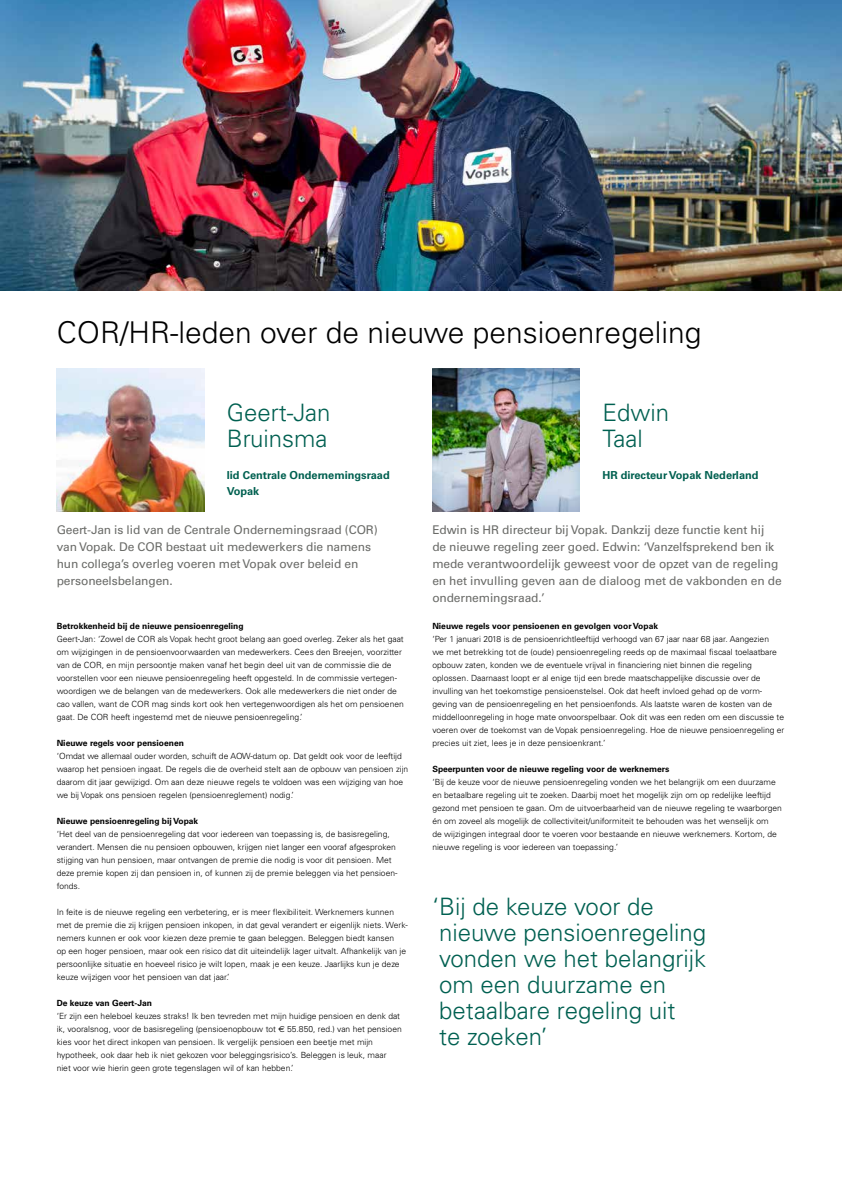
<style>
.page{position:relative;width:842px;height:1191px;background:#fff}
.page>*{position:absolute;margin:0;border:0;box-sizing:border-box;transform-origin:0 0}
.t1{font:300 30px "Univers";color:#000}
.t2{font:300 24px/26px "Univers";color:#006051}
.t3{font:12px/17px "Univers";letter-spacing:-.01em;color:#6a6b68}
.t4{font:700 11px/16px "Univers";color:#006050}
.t5{font:300 8.5px/13px "Univers";color:#000}
.t6{font:700 8.5px "Univers";color:#000}
.s1{font-family:"Euro Sans";font-weight:400}
</style>
<div class="page">
<img style="left:0;top:0;width:842px;height:291px">
<img style="left:57px;top:369px;width:147px;height:143px">
<img style="left:432px;top:369px;width:148px;height:143px">
<h1 class="t1" style="left:57px;top:314px;width:646px">COR/HR-leden over de nieuwe pensioenregeling</h1>
<h2 class="t2" style="left:227px;top:399px;width:105px">Geert-Jan<br>Bruinsma</h2>
<p class="t4" style="left:227px;top:467px;width:164px">lid Centrale Ondernemingsraad<br>Vopak</p>
<h3 class="t3" style="left:57px;top:521px;width:323px">Geert-Jan is lid van de Centrale Ondernemingsraad (COR) van Vopak. De COR bestaat uit medewerkers die namens hun collega’s overleg voeren met Vopak over beleid en personeelsbelangen.</h3>
<p class="t6" style="left:57px;top:621px;width:188px">Betrokkenheid bij de nieuwe pensioenregeling</p>
<p class="t5" style="left:57px;top:632px;width:349px">Geert-Jan: ‘Zowel de COR als Vopak hecht groot belang aan goed overleg. Zeker als het gaat om wijzigingen in de pensioenvoorwaarden van medewerkers. Cees den Breejen, voorzitter van de COR, en mijn persoontje maken vanaf het begin deel uit van de commissie die de voorstellen voor een nieuwe pensioenregeling heeft opgesteld. In de commissie vertegen&shy;woordigen we de belangen van de medewerkers. Ook alle medewerkers die niet onder de cao vallen, want de COR mag sinds kort ook hen vertegenwoordigen als het om pensioenen gaat. De COR heeft ingestemd met de nieuwe pensioenregeling.’</p>
<p class="t6" style="left:57px;top:738px;width:129px">Nieuwe regels voor pensioenen</p>
<p class="t5" style="left:57px;top:749px;width:353px">‘Omdat we allemaal ouder worden, schuift de AOW-datum op. Dat geldt ook voor de leeftijd waarop het pensioen ingaat. De regels die de overheid stelt aan de opbouw van pensioen zijn daarom dit jaar gewijzigd. Om aan deze nieuwe regels te voldoen was een wijziging van hoe we bij Vopak ons pensioen regelen (pensioenreglement) nodig.’</p>
<p class="t6" style="left:57px;top:816px;width:143px">Nieuwe pensioenregeling bij Vopak</p>
<p class="t5" style="left:57px;top:827px;width:342px">‘Het deel van de pensioenregeling dat voor iedereen van toepassing is, de basisregeling, verandert. Mensen die nu pensioen opbouwen, krijgen niet langer een vooraf afgesproken stijging van hun pensioen, maar ontvangen de premie die nodig is voor dit pensioen. Met deze premie kopen zij dan pensioen in, of kunnen zij de premie beleggen via het pensioen&shy;fonds.</p>
<p class="t5" style="left:57px;top:905px;width:353px">In feite is de nieuwe regeling een verbetering, er is meer flexibiliteit. Werknemers kunnen met de premie die zij krijgen pensioen inkopen, in dat geval verandert er eigenlijk niets. Werk&shy;nemers kunnen er ook voor kiezen deze premie te gaan beleggen. Beleggen biedt kansen<br>op een hoger pensioen, maar ook een risico dat dit uiteindelijk lager uitvalt. Afhankelijk van je persoonlijke situatie en hoeveel risico je wilt lopen, maak je een keuze. Jaarlijks kun je deze keuze wijzigen voor het pensioen van dat jaar.’</p>
<p class="t6" style="left:57px;top:998px;width:97px">De keuze van Geert-Jan</p>
<p class="t5" style="left:57px;top:1009px;width:347px">‘Er zijn een heleboel keuzes straks! Ik ben tevreden met mijn huidige pensioen en denk dat ik, vooralsnog, voor de basisregeling (pensioenopbouw tot <span class="s1">€</span> 55.850, red.) van het pensioen kies voor het direct inkopen van pensioen. Ik vergelijk pensioen een beetje met mijn hypotheek, ook daar heb ik niet gekozen voor beleggingsrisico’s. Beleggen is leuk, maar niet voor wie hierin geen grote tegenslagen wil of kan hebben.’</p>
<h2 class="t2" style="left:602px;top:399px;width:68px">Edwin<br>Taal</h2>
<p class="t4" style="left:602px;top:467px;width:158px">HR directeur Vopak Nederland</p>
<p class="t3" style="left:432px;top:521px;width:351px">Edwin is HR directeur bij Vopak. Dankzij deze functie kent hij<br>de nieuwe regeling zeer goed. Edwin: ‘Vanzelfsprekend ben ik mede verantwoordelijk geweest voor de opzet van de regeling en het invulling geven aan de dialoog met de vakbonden en de ondernemingsraad.’</p>
<p class="t6" style="left:432px;top:621px;width:227px">Nieuwe regels voor pensioenen en gevolgen voor Vopak</p>
<p class="t5" style="left:432px;top:632px;width:354px">‘Per 1 januari 2018 is de pensioenrichtleeftijd verhoogd van 67 jaar naar 68 jaar. Aangezien<br>we met betrekking tot de (oude) pensioenregeling reeds op de maximaal fiscaal toelaatbare opbouw zaten, konden we de eventuele vrijval in financiering niet binnen die regeling oplossen. Daarnaast loopt er al enige tijd een brede maatschappelijke discussie over de invulling van het toekomstige pensioenstelsel. Ook dat heeft invloed gehad op de vorm&shy;geving van de pensioenregeling en het pensioenfonds. Als laatste waren de kosten van de middelloonregeling in hoge mate onvoorspelbaar. Ook dit was een reden om een discussie te voeren over de toekomst van de Vopak pensioenregeling. Hoe de nieuwe pensioenregeling er precies uit ziet, lees je in deze pensioenkrant.’</p>
<p class="t6" style="left:432px;top:764px;width:239px">Speerpunten voor de nieuwe regeling voor de werknemers</p>
<p class="t5" style="left:432px;top:775px;width:351px">‘Bij de keuze voor de nieuwe pensioenregeling vonden we het belangrijk om een duurzame en betaalbare regeling uit te zoeken. Daarbij moet het mogelijk zijn om op redelijke leeftijd gezond met pensioen te gaan. Om de uitvoerbaarheid van de nieuwe regeling te waarborgen én om zoveel als mogelijk de collectiviteit/uniformiteit te behouden was het wenselijk om<br>de wijzigingen integraal door te voeren voor bestaande en nieuwe werknemers. Kortom, de nieuwe regeling is voor iedereen van toepassing.’</p>
<h2 class="t2" style="left:432px;top:893px;width:275px">‘Bij de keuze voor de nieuwe pensioenregeling vonden we het belangrijk om een duurzame en betaalbare regeling uit<br>te zoeken’</h2>
</div>
